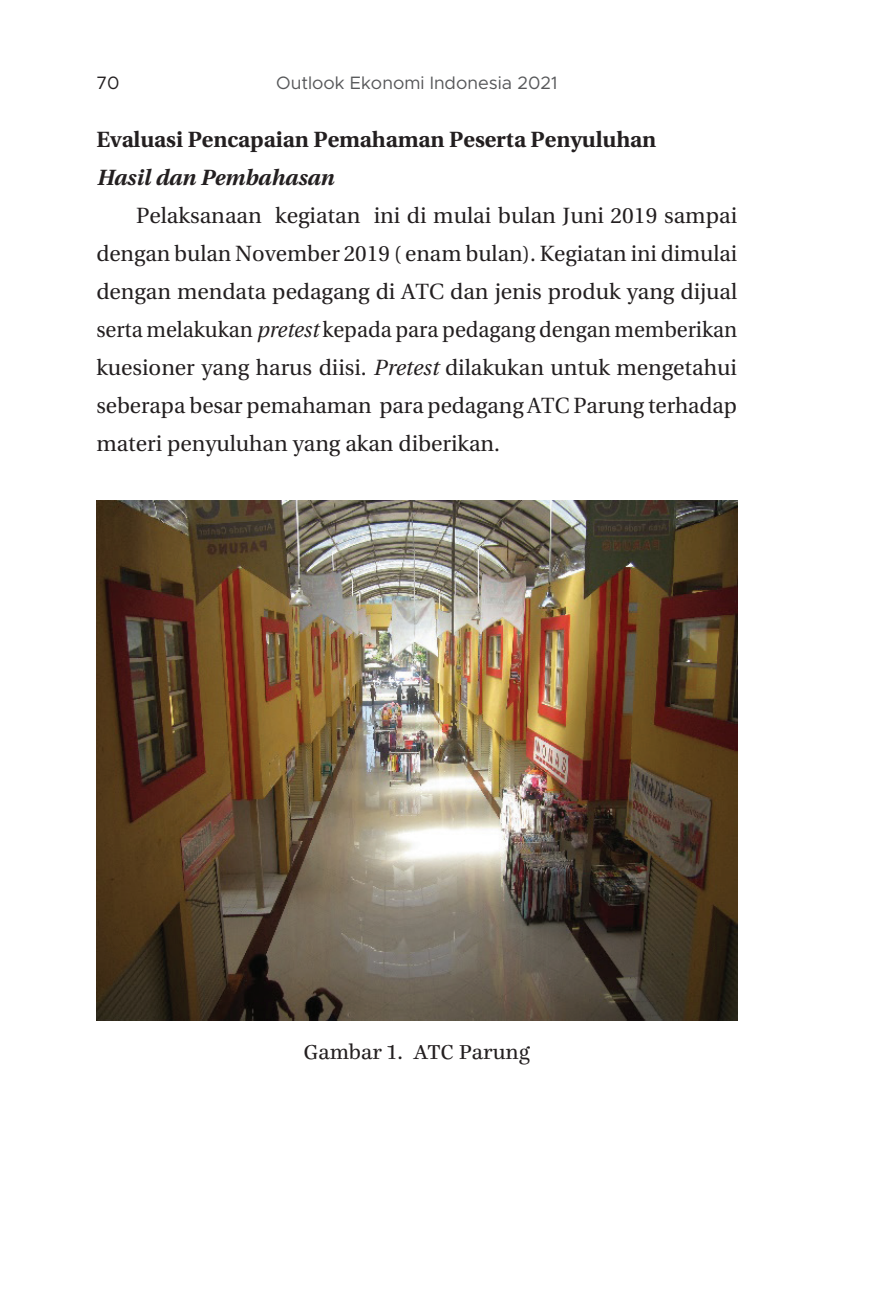
<style>
.page{position:relative;width:879px;height:1304px;background:#fff}
.page>*{position:absolute;margin:0;border:0;box-sizing:border-box;transform-origin:0 0}
.t1{font:22px/38px "Linguistics Pro";color:#231f20;text-align:justify}
.t2{font:700 22px "Linguistics Pro";color:#231f20}
.t3{font:italic 700 22px "Linguistics Pro";color:#231f20}
.t4{font:22px "Ingeborg";letter-spacing:-.01em;color:#231f20}
.t5{font:18px "Metropolis";color:#57585a}
.t6{font:18px "Metropolis";color:#231f20}
.s1{font-style:italic}
</style>
<div class="page">
<img style="left:96px;top:500px;width:641px;height:521px">
<p class="t6" style="left:96px;top:71px;width:25px">70</p>
<p class="t5" style="left:276px;top:71px;width:283px">Outlook Ekonomi Indonesia 2021</p>
<p class="t2" style="left:96px;top:122px;width:561px">Evaluasi Pencapaian Pemahaman Peserta Penyuluhan</p>
<p class="t3" style="left:96px;top:160px;width:239px">Hasil dan Pembahasan</p>
<p class="t1" style="left:96px;top:196px;width:642px;text-indent:40px">Pelaksanaan kegiatan ini di mulai bulan Juni 2019 sampai dengan bulan November 2019 ( enam bulan). Kegiatan ini dimulai dengan mendata pedagang di ATC dan jenis produk yang dijual serta melakukan <span class="s1">pretest</span> kepada para pedagang dengan memberikan kuesioner yang harus diisi. <span class="s1">Pretest</span> dilakukan untuk mengetahui seberapa besar pemahaman para pedagang ATC Parung terhadap materi penyuluhan yang akan diberikan.</p>
<p class="t4" style="left:304px;top:1039px;width:228px">Gambar 1. ATC Parung</p>
</div>
